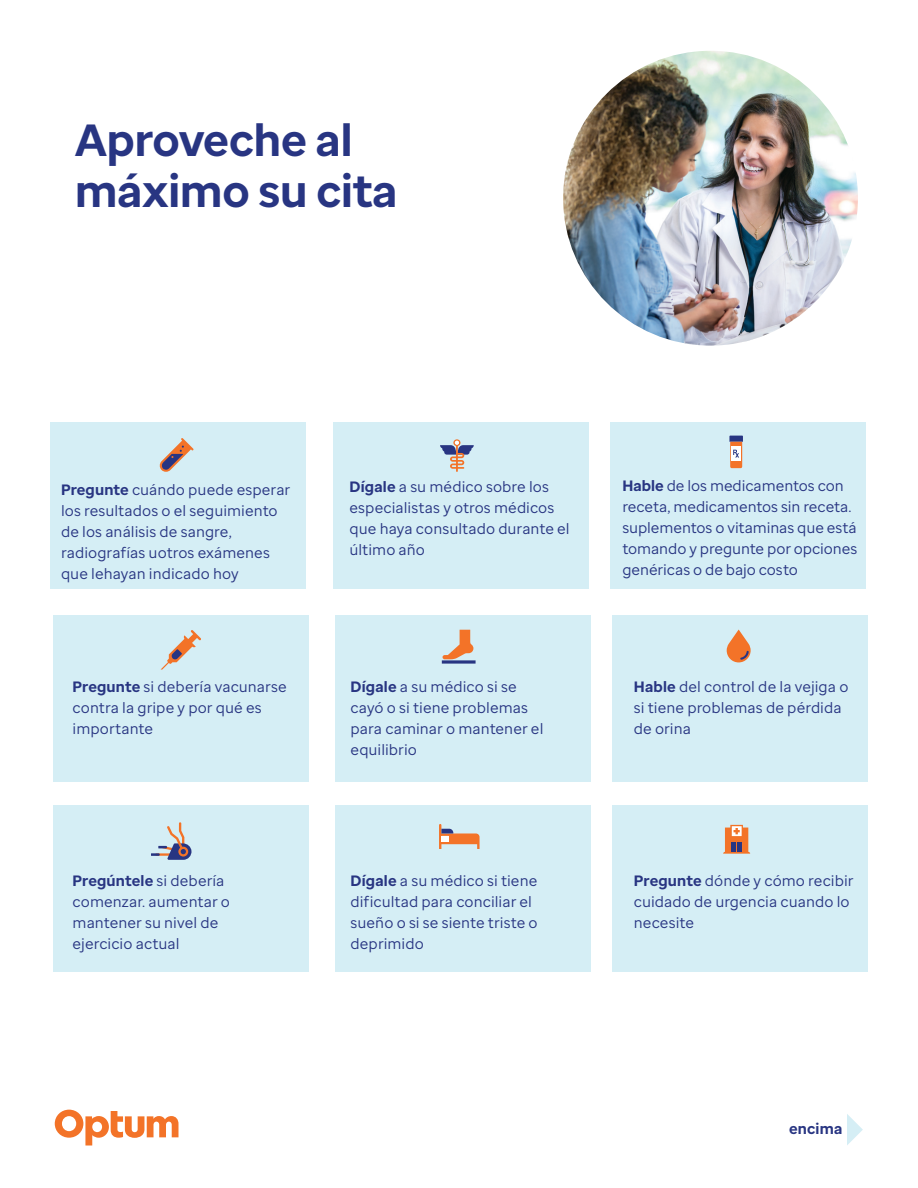
<style>
.page{position:relative;width:918px;height:1188px;background:#fff}
.page>*{position:absolute;margin:0;border:0;box-sizing:border-box;transform-origin:0 0}
.t1{font:700 45px/51px "Optum Sans";color:#283582}
.t2{font:15px/21px "Optum Sans";color:#283582}
.t3{font:700 15px "Optum Sans";letter-spacing:.015em;color:#283582}
.s1{font-weight:700}
</style>
<div class="page">
<svg style="left:55px;top:1110px;width:123px;height:36px"></svg>
<svg style="left:847px;top:1114px;width:16px;height:31px"></svg>
<div style="left:51px;top:423px;width:255px;height:166px;background:#d5eef5"></div>
<div style="left:333px;top:423px;width:255px;height:166px;background:#d5eef5"></div>
<div style="left:610px;top:423px;width:256px;height:166px;background:#d5eef5"></div>
<div style="left:53px;top:615px;width:255px;height:166px;background:#d5eef5"></div>
<div style="left:335px;top:615px;width:256px;height:166px;background:#d5eef5"></div>
<div style="left:613px;top:615px;width:255px;height:166px;background:#d5eef5"></div>
<div style="left:53px;top:806px;width:255px;height:166px;background:#d5eef5"></div>
<div style="left:335px;top:806px;width:256px;height:166px;background:#d5eef5"></div>
<div style="left:613px;top:806px;width:255px;height:166px;background:#d5eef5"></div>
<svg style="left:160px;top:438px;width:34px;height:34px"></svg>
<hr style="left:456px;top:445px;width:2px;height:27px;background:#f37328">
<svg style="left:440px;top:439px;width:34px;height:30px"></svg>
<svg style="left:729px;top:436px;width:14px;height:32px"></svg>
<svg style="left:161px;top:630px;width:40px;height:40px"></svg>
<svg style="left:443px;top:630px;width:30px;height:29px"></svg>
<svg style="left:442px;top:660px;width:34px;height:4px"></svg>
<svg style="left:727px;top:630px;width:24px;height:32px"></svg>
<svg style="left:151px;top:822px;width:40px;height:38px"></svg>
<svg style="left:439px;top:824px;width:41px;height:25px"></svg>
<div style="left:441px;top:836px;width:7px;height:6px;background:#fff"></div>
<svg style="left:723px;top:825px;width:27px;height:29px"></svg>
<img style="left:563px;top:51px;width:295px;height:295px;border-radius:147px">
<h1 class="t1" style="left:75px;top:114px;width:324px">Aproveche al máximo su cita</h1>
<p class="t2" style="left:61px;top:479px;width:231px"><span class="s1">Pregunte</span> cuándo puede esperar los resultados o el seguimiento de los análisis de sangre, radiografías uotros exámenes que lehayan indicado hoy</p>
<p class="t2" style="left:350px;top:476px;width:222px"><span class="s1">Dígale</span> a su médico sobre los especialistas y otros médicos que haya consultado durante el último año</p>
<p class="t2" style="left:622px;top:475px;width:237px"><span class="s1">Hable</span> de los medicamentos con receta, medicamentos sin receta. suplementos o vitaminas que está tomando y pregunte por opciones genéricas o de bajo costo</p>
<p class="t2" style="left:73px;top:676px;width:216px"><span class="s1">Pregunte</span> si debería vacunarse contra la gripe y por qué es importante</p>
<p class="t2" style="left:351px;top:676px;width:194px"><span class="s1">Dígale</span> a su médico si se cayó o si tiene problemas para caminar o mantener el equilibrio</p>
<p class="t2" style="left:634px;top:676px;width:216px"><span class="s1">Hable</span> del control de la vejiga o si tiene problemas de pérdida de orina</p>
<p class="t2" style="left:73px;top:870px;width:159px"><span class="s1">Pregúntele</span> si debería comenzar. aumentar o mantener su nivel de ejercicio actual</p>
<p class="t2" style="left:351px;top:870px;width:189px"><span class="s1">Dígale</span> a su médico si tiene dificultad para conciliar el sueño o si se siente triste o deprimido</p>
<p class="t2" style="left:634px;top:870px;width:221px"><span class="s1">Pregunte</span> dónde y cómo recibir cuidado de urgencia cuando lo necesite</p>
<p class="t3" style="left:789px;top:1119px;width:55px">encima</p>
</div>
